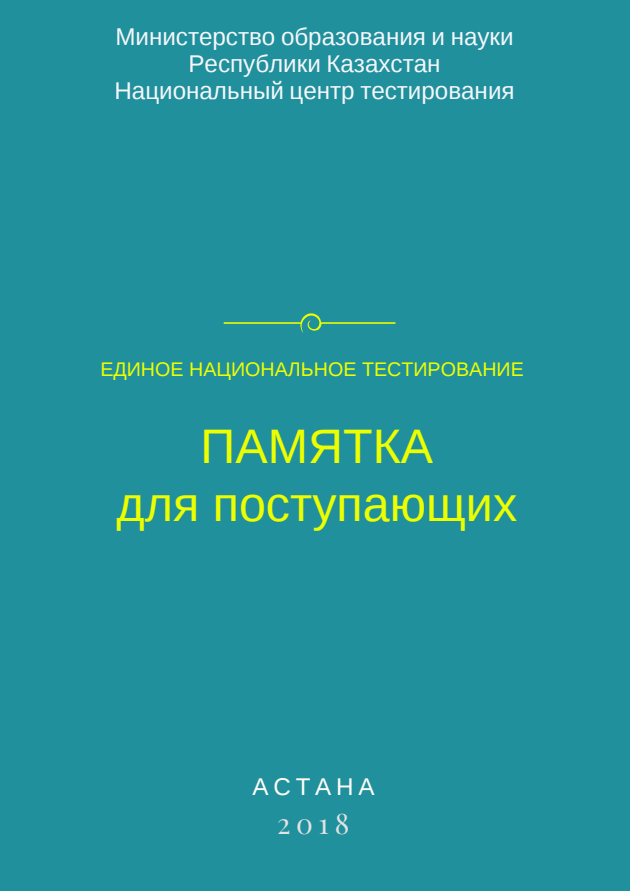
<style>
.page{position:relative;width:630px;height:891px;background:#20909d}
.page>*{position:absolute;margin:0;border:0;box-sizing:border-box;transform-origin:0 0}
.t1{font:48.4px/57.2px "Liberation Sans";color:#ecff00;text-align:center}
.t2{font:28px "Playfair Display";color:#e3e3e3}
.t3{font:24.4px/27.2px "Liberation Sans";color:#f5f7fa;text-align:center}
.t4{font:24.4px "Liberation Sans";letter-spacing:.2em;color:#fffef8}
.t5{font:19.6px "Liberation Sans";color:#ecff00}
</style>
<div class="page">
<svg style="left:224px;top:313px;width:171px;height:19px"></svg>
<p class="t3" style="left:115px;top:24px;width:402px">Министерство образования и науки<br>Республики Казахстан<br>Национальный центр тестирования</p>
<p class="t5" style="left:100px;top:358px;width:425px">ЕДИНОЕ НАЦИОНАЛЬНОЕ ТЕСТИРОВАНИЕ</p>
<h1 class="t1" style="left:117px;top:420px;width:402px">ПАМЯТКА<br>для поступающих</h1>
<p class="t4" style="left:252px;top:773px;width:124px">АСТАНА</p>
<p class="t2" style="left:277px;top:806px;width:74px">2018</p>
</div>
